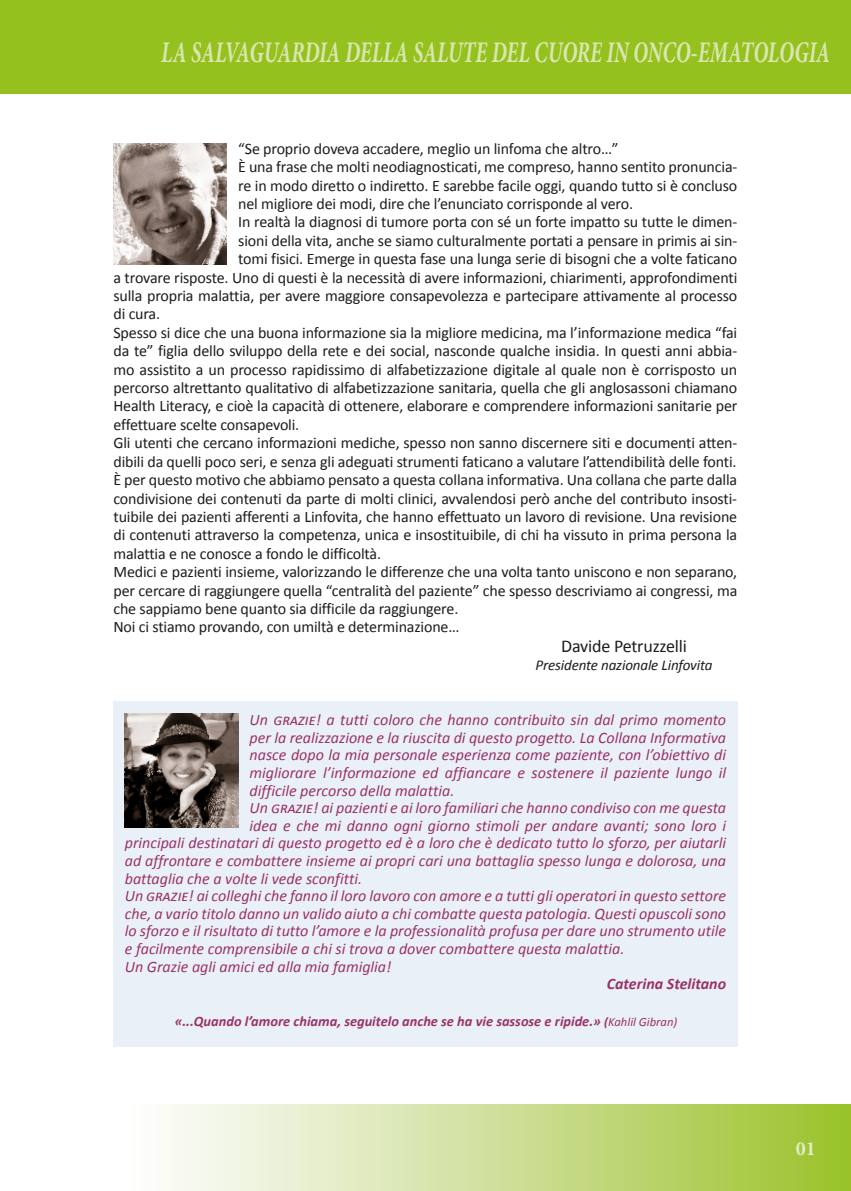
<style>
.page{position:relative;width:851px;height:1191px;background:#fff}
.page>*{position:absolute;margin:0;border:0;box-sizing:border-box;transform-origin:0 0}
.t1{font:italic 700 30px "Minion Pro";color:#d9e6b1;scale:.69 1}
.t2{font:700 20px "Minion Pro";color:#e3ecc6}
.t3{font:18px "Calibri";letter-spacing:-.01em;color:#1c1c1b}
.t4{font:16px "Calibri";letter-spacing:-.01em;color:#1c1c1b}
.t5{font:italic 16px "Calibri";color:#9a3367}
.t6{font:italic 700 16px "Calibri";color:#9a3367}
.t7{font:italic 15px "Calibri";letter-spacing:-.01em;color:#1c1c1b}
.t8{font:italic 700 14.4px "Calibri";color:#9a3367}
.s1{font-size:12.6px}
.s2{font-weight:400;font-size:12.6px}
</style>
<div class="page">
<div style="left:122px;top:1104px;width:728px;height:87px;background:linear-gradient(to right,#fff,#9dc22f)"></div>
<div style="left:0;top:0;width:850px;height:94px;background:#95c11e"></div>
<div style="left:113px;top:701px;width:624px;height:346px;background:#e9f0f8"></div>
<img style="left:125px;top:713px;width:113px;height:114px">
<img style="left:113px;top:143px;width:114px;height:121px">
<h1 class="t1" style="left:161px;top:31px;width:970px">LA SALVAGUARDIA DELLA SALUTE DEL CUORE IN ONCO-EMATOLOGIA</h1>
<p class="t4" style="left:238px;top:139px;width:382px">“Se proprio doveva accadere, meglio un linfoma che altro…”</p>
<p class="t4" style="left:238px;top:157px;width:500px">È una frase che molti neodiagnosticati, me compreso, hanno sentito pronuncia-</p>
<p class="t4" style="left:238px;top:175px;width:500px">re in modo diretto o indiretto. E sarebbe facile oggi, quando tutto si è concluso</p>
<p class="t4" style="left:238px;top:194px;width:396px">nel migliore dei modi, dire che l’enunciato corrisponde al vero.</p>
<p class="t4" style="left:238px;top:212px;width:500px">In realtà la diagnosi di tumore porta con sé un forte impatto su tutte le dimen-</p>
<p class="t4" style="left:238px;top:231px;width:500px">sioni della vita, anche se siamo culturalmente portati a pensare in primis ai sin-</p>
<p class="t4" style="left:238px;top:249px;width:500px">tomi fisici. Emerge in questa fase una lunga serie di bisogni che a volte faticano</p>
<p class="t4" style="left:113px;top:267px;width:625px">a trovare risposte. Uno di questi è la necessità di avere informazioni, chiarimenti, approfondimenti</p>
<p class="t4" style="left:113px;top:286px;width:625px">sulla propria malattia, per avere maggiore consapevolezza e partecipare attivamente al processo</p>
<p class="t4" style="left:113px;top:304px;width:48px">di cura.</p>
<p class="t4" style="left:113px;top:323px;width:625px">Spesso si dice che una buona informazione sia la migliore medicina, ma l’informazione medica “fai</p>
<p class="t4" style="left:113px;top:341px;width:625px">da te” figlia dello sviluppo della rete e dei social, nasconde qualche insidia. In questi anni abbia-</p>
<p class="t4" style="left:113px;top:359px;width:625px">mo assistito a un processo rapidissimo di alfabetizzazione digitale al quale non è corrisposto un</p>
<p class="t4" style="left:113px;top:378px;width:625px">percorso altrettanto qualitativo di alfabetizzazione sanitaria, quella che gli anglosassoni chiamano</p>
<p class="t4" style="left:113px;top:396px;width:625px">Health Literacy, e cioè la capacità di ottenere, elaborare e comprendere informazioni sanitarie per</p>
<p class="t4" style="left:113px;top:415px;width:187px">effettuare scelte consapevoli.</p>
<p class="t4" style="left:113px;top:433px;width:625px">Gli utenti che cercano informazioni mediche, spesso non sanno discernere siti e documenti atten-</p>
<p class="t4" style="left:113px;top:451px;width:624px">dibili da quelli poco seri, e senza gli adeguati strumenti faticano a valutare l’attendibilità delle fonti.</p>
<p class="t4" style="left:113px;top:470px;width:625px">È per questo motivo che abbiamo pensato a questa collana informativa. Una collana che parte dalla</p>
<p class="t4" style="left:113px;top:488px;width:625px">condivisione dei contenuti da parte di molti clinici, avvalendosi però anche del contributo insosti-</p>
<p class="t4" style="left:113px;top:507px;width:625px">tuibile dei pazienti afferenti a Linfovita, che hanno effettuato un lavoro di revisione. Una revisione</p>
<p class="t4" style="left:113px;top:525px;width:625px">di contenuti attraverso la competenza, unica e insostituibile, di chi ha vissuto in prima persona la</p>
<p class="t4" style="left:113px;top:543px;width:269px">malattia e ne conosce a fondo le difficoltà.</p>
<p class="t4" style="left:113px;top:562px;width:625px">Medici e pazienti insieme, valorizzando le differenze che una volta tanto uniscono e non separano,</p>
<p class="t4" style="left:113px;top:580px;width:625px">per cercare di raggiungere quella “centralità del paziente” che spesso descriviamo ai congressi, ma</p>
<p class="t4" style="left:113px;top:599px;width:346px">che sappiamo bene quanto sia difficile da raggiungere.</p>
<p class="t4" style="left:113px;top:617px;width:347px">Noi ci stiamo provando, con umiltà e determinazione…</p>
<p class="t3" style="left:561px;top:635px;width:127px">Davide Petruzzelli</p>
<p class="t7" style="left:535px;top:655px;width:178px">Presidente nazionale Linfovita</p>
<p class="t5" style="left:249px;top:710px;width:478px">Un grazie! a tutti coloro che hanno contribuito sin dal primo momento</p>
<p class="t5" style="left:249px;top:727px;width:478px">per la realizzazione e la riuscita di questo progetto. La Collana Informativa</p>
<p class="t5" style="left:249px;top:745px;width:478px">nasce dopo la mia personale esperienza come paziente, con l’obiettivo di</p>
<p class="t5" style="left:249px;top:762px;width:478px">migliorare l’informazione ed affiancare e sostenere il paziente lungo il</p>
<p class="t5" style="left:249px;top:780px;width:206px">difficile percorso della malattia.</p>
<p class="t5" style="left:249px;top:798px;width:478px">Un grazie! ai pazienti e ai loro familiari che hanno condiviso con me questa</p>
<p class="t5" style="left:249px;top:815px;width:478px">idea e che mi danno ogni giorno stimoli per andare avanti; sono loro i</p>
<p class="t5" style="left:125px;top:833px;width:602px">principali destinatari di questo progetto ed è a loro che è dedicato tutto lo sforzo, per aiutarli</p>
<p class="t5" style="left:125px;top:850px;width:602px">ad affrontare e combattere insieme ai propri cari una battaglia spesso lunga e dolorosa, una</p>
<p class="t5" style="left:125px;top:868px;width:239px">battaglia che a volte li vede sconfitti.</p>
<p class="t5" style="left:125px;top:886px;width:602px">Un grazie! ai colleghi che fanno il loro lavoro con amore e a tutti gli operatori in questo settore</p>
<p class="t5" style="left:125px;top:903px;width:602px">che, a vario titolo danno un valido aiuto a chi combatte questa patologia. Questi opuscoli sono</p>
<p class="t5" style="left:125px;top:921px;width:602px">lo sforzo e il risultato di tutto l’amore e la professionalità profusa per dare uno strumento utile</p>
<p class="t5" style="left:125px;top:938px;width:501px">e facilmente comprensibile a chi si trova a dover combattere questa malattia.</p>
<p class="t5" style="left:125px;top:956px;width:268px">Un Grazie agli amici ed alla mia famiglia!</p>
<p class="t6" style="left:606px;top:974px;width:121px">Caterina Stelitano</p>
<p class="t8" style="left:175px;top:1012px;width:504px">«...Quando l’amore chiama, seguitelo anche se ha vie sassose e ripide.» <span class="s1">(</span><span class="s2">Kahlil Gibran)</span></p>
<p class="t2" style="left:795px;top:1134px;width:21px">01</p>
</div>
